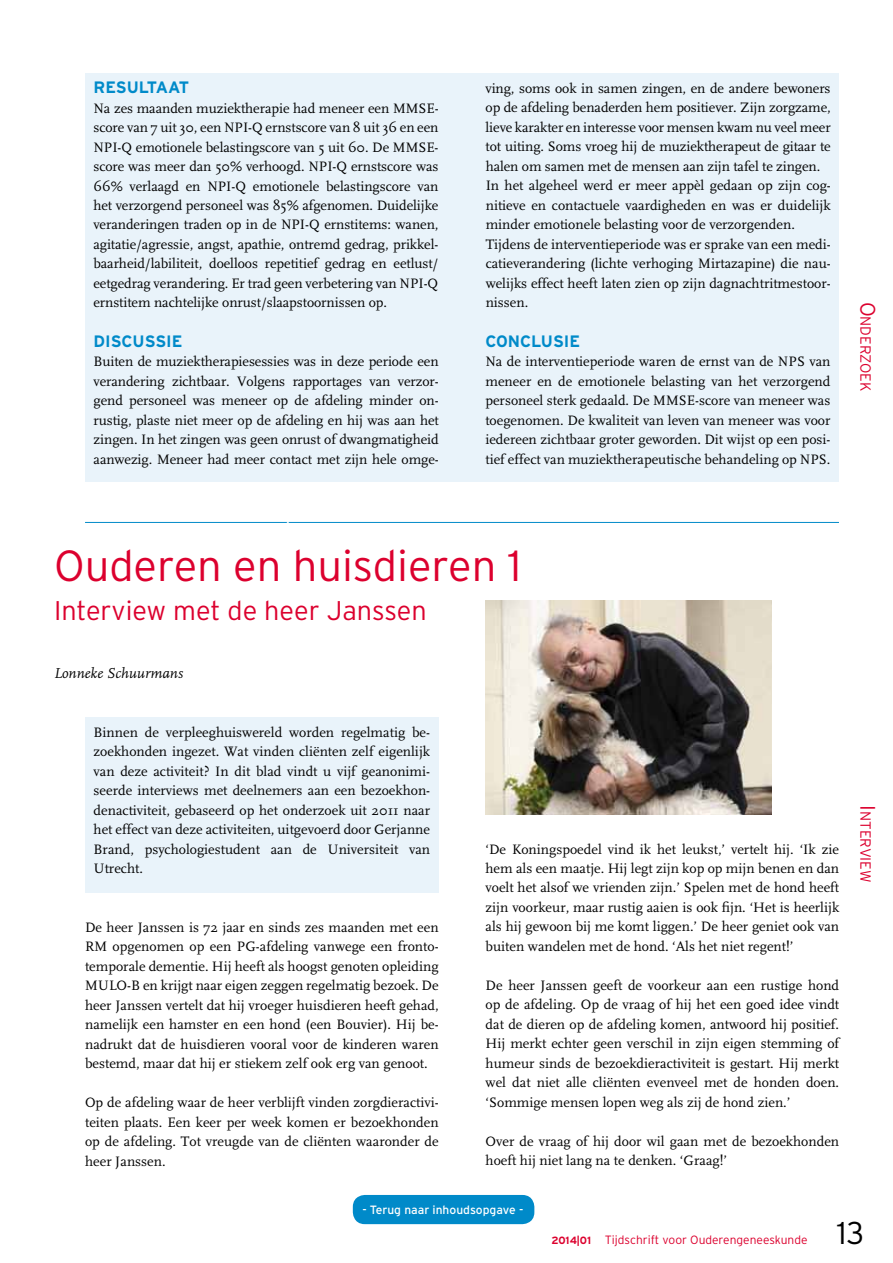
<style>
.page{position:relative;width:893px;height:1263px;background:#fff}
.page>*{position:absolute;margin:0;border:0;box-sizing:border-box;transform-origin:0 0}
.t1{font:300 43.5px "Interstate";color:#dc002e}
.t2{font:300 31.5px "Interstate";color:#000}
.t3{font:300 27px "Interstate";color:#dc002e}
.t4{font:700 16.5px "Interstate";color:#008ac9}
.t5{font:italic 15px "FF Scala";color:#000}
.t6{font:300 14.7px "Interstate";color:#dc002e}
.t7{font:14.25px/19.5px "FF Scala";color:#000;text-align:justify}
.t8{font:300 12px "Interstate";color:#dc002e}
.t9{font:12px "Interstate";color:#fff}
.s1{font-size:21px}
.s2{font-weight:700;font-size:10.5px}
</style>
<div class="page">
<div style="left:353px;top:1195px;width:181px;height:29px;background:#008ac9;border-radius:12px"></div>
<div style="left:85px;top:74px;width:754px;height:408px;background:#e9f3fa"></div>
<hr style="left:85px;top:522px;width:754px;height:1px;background:#008ac9">
<div style="left:85px;top:717px;width:354px;height:176px;background:#e9f3fa"></div>
<img style="left:485px;top:600px;width:286px;height:215px">
<p class="t4" style="left:94px;top:78px;width:97px">RESULTAAT</p>
<p class="t7" style="left:93px;top:98px;width:347px">Na zes maanden muziektherapie had meneer een MMSE&shy;score van 7 uit 30, een NPI-Q ernstscore van 8 uit 36 en een NPI-Q emotionele belastingscore van 5 uit 60. De MMSE&shy;score was meer dan 50% verhoogd. NPI-Q ernstscore was 66% verlaagd en NPI-Q emotionele belastingscore van het verzorgend personeel was 85% afgenomen. Duidelijke veranderingen traden op in de NPI-Q ernstitems: wanen, agitatie/agressie, angst, apathie, ontremd gedrag, prikkel&shy;baarheid/labiliteit, doelloos repetitief gedrag en eetlust/ eetgedrag verandering. Er trad geen verbetering van NPI‑Q ernstitem nachtelijke onrust/slaapstoornissen op.</p>
<p class="t4" style="left:94px;top:331px;width:91px">DISCUSSIE</p>
<p class="t7" style="left:94px;top:352px;width:347px">Buiten de muziektherapiesessies was in deze periode een verandering zichtbaar. Volgens rapportages van verzor&shy;gend personeel was meneer op de afdeling minder on&shy;rustig, plaste niet meer op de afdeling en hij was aan het zingen. In het zingen was geen onrust of dwangmatigheid aanwezig. Meneer had meer contact met zijn hele omge-</p>
<p class="t7" style="left:485px;top:79px;width:347px;text-align:left">ving, soms ook in samen zingen, en de andere bewoners op de afdeling benaderden hem positiever. Zijn zorgzame, lieve karakter en interesse voor mensen kwam nu veel meer tot uiting. Soms vroeg hij de muziektherapeut de gitaar te halen om samen met de mensen aan zijn tafel te zingen.<br>In het algeheel werd er meer appèl gedaan op zijn cog&shy;nitieve en contactuele vaardigheden en was er duidelijk minder emotionele belasting voor de verzorgenden.<br>Tijdens de interventieperiode was er sprake van een medi&shy;catieverandering (lichte verhoging Mirtazapine) die nau&shy;welijks effect heeft laten zien op zijn dagnachtritmestoor&shy;nissen.</p>
<p class="t4" style="left:485px;top:331px;width:96px">CONCLUSIE</p>
<p class="t7" style="left:485px;top:352px;width:347px">Na de interventieperiode waren de ernst van de NPS van meneer en de emotionele belasting van het verzorgend personeel sterk gedaald. De MMSE-score van meneer was toegenomen. De kwaliteit van leven van meneer was voor iedereen zichtbaar groter geworden. Dit wijst op een posi&shy;tief effect van muziektherapeutische behandeling op NPS.</p>
<p class="t6" style="left:874px;top:302px;width:89px;rotate:90deg"><span class="s1">O</span>NDERZOEK</p>
<h1 class="t1" style="left:54px;top:541px;width:469px">Ouderen en huisdieren 1</h1>
<h3 class="t3" style="left:54px;top:595px;width:374px">Interview met de heer Janssen</h3>
<p class="t5" style="left:54px;top:665px;width:130px">Lonneke Schuurmans</p>
<p class="t7" style="left:94px;top:722px;width:338px">Binnen de verpleeghuiswereld worden regelmatig be&shy;zoekhonden ingezet. Wat vinden cliënten zelf eigenlijk van deze -activiteit? In dit blad vindt u vijf geanonimi&shy;seerde interviews met deelnemers aan een bezoekhon&shy;denactiviteit, gebaseerd op het onderzoek uit 2011 naar het effect van deze activiteiten, uitgevoerd door -Gerjanne Brand, psychologiestudent aan de Universiteit van Utrecht.</p>
<p class="t7" style="left:85px;top:917px;width:355px">De heer Janssen is 72 jaar en sinds zes maanden met een RM opgenomen op een PG-afdeling vanwege een fronto&shy;temporale dementie. Hij heeft als hoogst genoten opleiding MULO-B en krijgt naar eigen zeggen regelmatig bezoek. De heer Janssen vertelt dat hij vroeger huisdieren heeft gehad, namelijk een hamster en een hond (een Bouvier). Hij be&shy;nadrukt dat de huisdieren vooral voor de kinderen waren bestemd, maar dat hij er stiekem zelf ook erg van genoot.</p>
<p class="t7" style="left:85px;top:1093px;width:355px">Op de afdeling waar de heer verblijft vinden zorgdieractivi&shy;teiten plaats. Een keer per week komen er bezoekhonden op de afdeling. Tot vreugde van de cliënten waaronder de heer Janssen.</p>
<p class="t7" style="left:485px;top:839px;width:355px">‘De Koningspoedel vind ik het leukst,’ vertelt hij. ‘Ik zie hem als een maatje. Hij legt zijn kop op mijn benen en dan voelt het alsof we vrienden zijn.’ Spelen met de hond heeft zijn voorkeur, maar rustig aaien is ook fijn. ‘Het is heerlijk als hij gewoon bij me komt liggen.’ De heer geniet ook van buiten wandelen met de hond. ‘Als het niet regent!’</p>
<p class="t7" style="left:486px;top:976px;width:355px">De heer Janssen geeft de voorkeur aan een rustige hond op de afdeling. Op de vraag of hij het een goed idee vindt dat de dieren op de afdeling komen, antwoord hij positief.<br>Hij merkt echter geen verschil in zijn eigen stemming of humeur sinds de bezoekdieractiviteit is gestart. Hij merkt wel dat niet alle cliënten evenveel met de honden doen. ‘Sommige mensen lopen weg als zij de hond zien.’</p>
<p class="t7" style="left:486px;top:1132px;width:355px">Over de vraag of hij door wil gaan met de bezoekhonden hoeft hij niet lang na te denken. ‘Graag!’</p>
<p class="t9" style="left:362px;top:1203px;width:162px">- Terug naar inhoudsopgave -</p>
<p class="t6" style="left:874px;top:805px;width:79px;rotate:90deg"><span class="s1">I</span> NTERVIEW</p>
<p class="t8" style="left:551px;top:1233px;width:258px"><span class="s2">2014|01</span> Tijdschrift voor Ouderengeneeskunde</p>
<h2 class="t2" style="left:837px;top:1215px;width:29px">13</h2>
</div>
